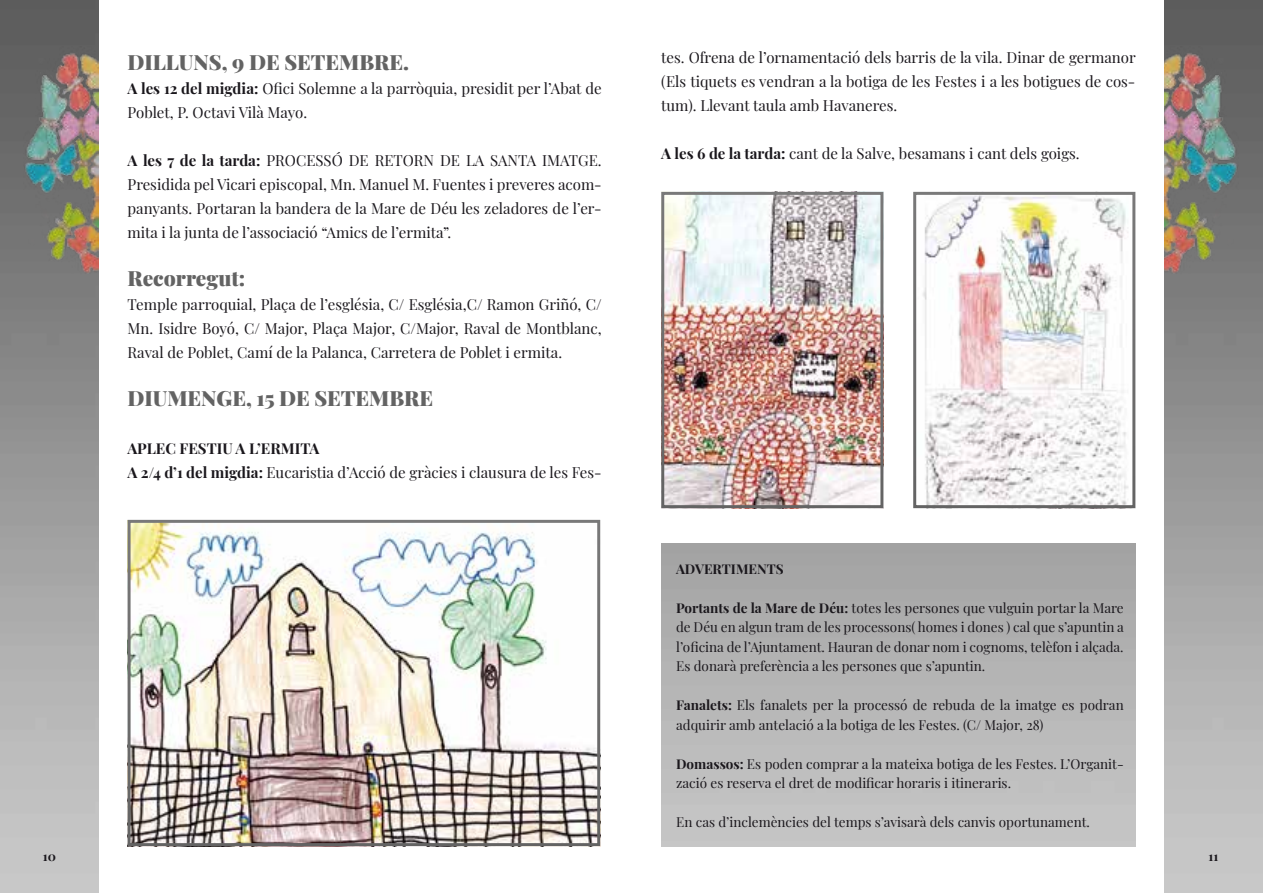
<style>
.page{position:relative;width:1263px;height:893px;background:#fff}
.page>*{position:absolute;margin:0;border:0;box-sizing:border-box;transform-origin:0 0}
.t1{font:900 21px "Playfair Display";color:#636363}
.t2{font:15px/24px "Playfair Display";color:#1a171c;text-align:justify}
.t3{font:13.5px/19.5px "Playfair Display";color:#1a171c}
.t4{font:700 13.5px "Playfair Display";color:#1a171c}
.t5{font:700 12.75px "Playfair Display";color:#1a171c}
.s1{font-weight:700}
</style>
<div class="page">
<img style="left:0;top:0;width:99px;height:893px">
<img style="left:1164px;top:0;width:99px;height:893px">
<img style="left:24px;top:47px;width:74px;height:228px">
<img style="left:1164px;top:47px;width:74px;height:228px">
<img style="left:132px;top:524px;width:464px;height:318px">
<div style="left:128px;top:520px;width:472px;height:326px;border:3px solid #fff"></div>
<img style="left:665px;top:196px;width:214px;height:308px">
<img style="left:923px;top:196px;width:206px;height:308px">
<div style="left:913px;top:192px;width:222px;height:316px;border:3px solid #fff"></div>
<h1 class="t1" style="left:128px;top:45px;width:283px">DILLUNS, 9 DE SETEMBRE.</h1>
<p class="t2" style="left:128px;top:75px;width:476px"><span class="s1">A les 12 del migdia:</span> Ofici Solemne a la parròquia, presidit per l’Abat de<br>Poblet, P. Octavi Vilà Mayo.</p>
<p class="t2" style="left:128px;top:147px;width:476px"><span class="s1">A les 7 de la tarda:</span> PROCESSÓ DE RETORN DE LA SANTA IMATGE.<br>Presidida pel Vicari episcopal, Mn. Manuel M. Fuentes i preveres acom&shy;panyants. Portaran la bandera de la Mare de Déu les zeladores de l’er&shy;mita i la junta de l’associació “Amics de l’ermita”.</p>
<h1 class="t1" style="left:128px;top:261px;width:119px">Recorregut:</h1>
<p class="t2" style="left:128px;top:291px;width:476px">Temple parroquial, Plaça de l’església, C/ Església,C/ Ramon Griñó, C/ Mn. Isidre Boyó, C/ Major, Plaça Major, C/Major, Raval de Montblanc, Raval de Poblet, Camí de la Palanca, Carretera de Poblet i ermita.</p>
<h1 class="t1" style="left:128px;top:381px;width:307px">DIUMENGE, 15 DE SETEMBRE</h1>
<p class="t2" style="left:128px;top:435px;width:476px"><span class="s1">APLEC FESTIU A L’ERMITA<br>A 2/4 d’1 del migdia:</span> Eucaristia d’Acció de gràcies i clausura de les Fes-</p>
<p class="t2" style="left:661px;top:44px;width:476px">tes. Ofrena de l’ornamentació dels barris de la vila. Dinar de germanor (Els tiquets es vendran a la botiga de les Festes i a les botigues de cos&shy;tum). Llevant taula amb Havaneres.</p>
<p class="t2" style="left:661px;top:140px;width:420px"><span class="s1">A les 6 de la tarda:</span> cant de la Salve, besamans i cant dels goigs.</p>
<p class="t4" style="left:676px;top:558px;width:109px">ADVERTIMENTS</p>
<p class="t3" style="left:676px;top:597px;width:449px;text-align:justify"><span class="s1">Portants de la Mare de Déu:</span> totes les persones que vulguin portar la Mare de Déu en algun tram de les processons( homes i dones ) cal que s’apuntin a l’oficina de l’Ajuntament. Hauran de donar nom i cognoms, telèfon i alçada.<br>Es donarà preferència a les persones que s’apuntin.</p>
<p class="t3" style="left:676px;top:694px;width:449px"><span class="s1">Fanalets:</span> Els fanalets per la processó de rebuda de la imatge es podran adquirir amb antelació a la botiga de les Festes. (C/ Major, 28)</p>
<p class="t3" style="left:676px;top:753px;width:449px"><span class="s1">Domassos:</span> Es poden comprar a la mateixa botiga de les Festes. L’Organit&shy;zació es reserva el dret de modificar horaris i itineraris.</p>
<p class="t3" style="left:676px;top:811px;width:415px">En cas d’inclemències del temps s’avisarà dels canvis oportunament.</p>
<p class="t5" style="left:43px;top:847px;width:15px">10</p>
<p class="t5" style="left:1208px;top:847px;width:11px">11</p>
</div>
